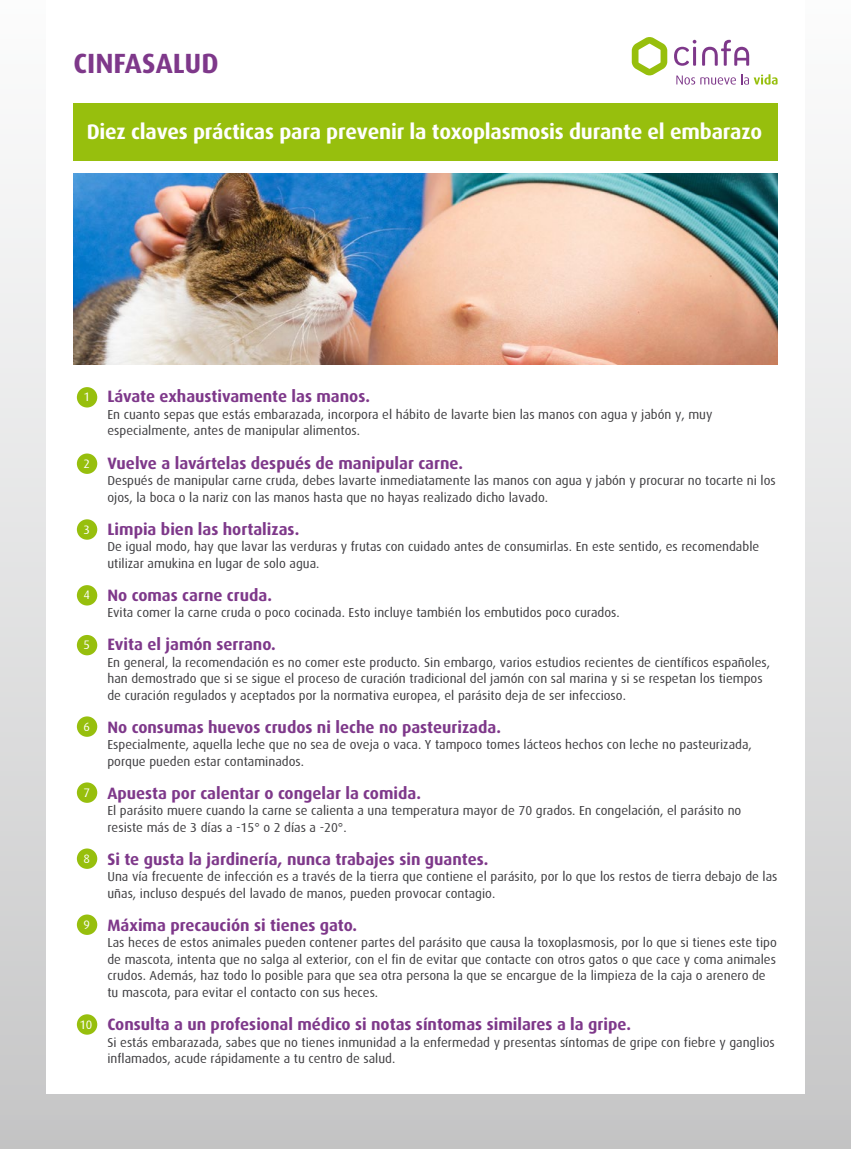
<style>
.page{position:relative;width:851px;height:1149px;background:#fff}
.page>*{position:absolute;margin:0;border:0;box-sizing:border-box;transform-origin:0 0}
.t1{font:700 27.75px "Dax";color:#7e388a}
.t2{font:700 21.15px "Dax";letter-spacing:-.01em;color:#fff}
.t3{font:700 16.5px "Dax";color:#7e388a}
.t4{font:13.05px/16.5px "Dax";color:#3e3d40}
.t5{font:12.3px "Dax";color:#fff}
</style>
<div class="page">
<div style="left:0;top:0;width:850px;height:1148px;background:linear-gradient(to bottom,#fefefe,#c8c8c9)"></div>
<div style="left:46px;top:0;width:758px;height:1093px;background:#fff"></div>
<svg style="left:702px;top:40px;width:47px;height:26px"></svg>
<svg style="left:674px;top:40px;width:22px;height:26px"></svg>
<svg style="left:631px;top:37px;width:36px;height:38px"></svg>
<svg style="left:676px;top:74px;width:101px;height:11px"></svg>
<div style="left:73px;top:104px;width:704px;height:57px;background:#97bf0d"></div>
<div style="left:77px;top:387px;width:20px;height:20px;background:#97bf0d;border-radius:50%"></div>
<div style="left:77px;top:453px;width:20px;height:21px;background:#97bf0d;border-radius:50%"></div>
<div style="left:77px;top:519px;width:20px;height:20px;background:#97bf0d;border-radius:50%"></div>
<div style="left:77px;top:585px;width:20px;height:20px;background:#97bf0d;border-radius:50%"></div>
<div style="left:77px;top:634px;width:20px;height:21px;background:#97bf0d;border-radius:50%"></div>
<div style="left:77px;top:716px;width:20px;height:20px;background:#97bf0d;border-radius:50%"></div>
<div style="left:77px;top:782px;width:20px;height:20px;background:#97bf0d;border-radius:50%"></div>
<div style="left:77px;top:848px;width:20px;height:20px;background:#97bf0d;border-radius:50%"></div>
<div style="left:77px;top:914px;width:20px;height:20px;background:#97bf0d;border-radius:50%"></div>
<div style="left:77px;top:1013px;width:20px;height:21px;background:#97bf0d;border-radius:50%"></div>
<img style="left:73px;top:173px;width:704px;height:192px">
<h1 class="t1" style="left:73px;top:48px;width:147px">CINFASALUD</h1>
<h2 class="t2" style="left:87px;top:120px;width:676px">Diez claves prácticas para prevenir la toxoplasmosis durante el embarazo</h2>
<p class="t5" style="left:83px;top:390px;width:8px">1</p>
<p class="t5" style="left:83px;top:456px;width:8px">2</p>
<p class="t5" style="left:83px;top:522px;width:8px">3</p>
<p class="t5" style="left:83px;top:588px;width:8px">4</p>
<p class="t5" style="left:83px;top:638px;width:8px">5</p>
<p class="t5" style="left:83px;top:719px;width:8px">6</p>
<p class="t5" style="left:83px;top:785px;width:8px">7</p>
<p class="t5" style="left:83px;top:851px;width:8px">8</p>
<p class="t5" style="left:83px;top:917px;width:8px">9</p>
<p class="t5" style="left:79px;top:1017px;width:15px">10</p>
<p class="t3" style="left:107px;top:387px;width:264px">Lávate exhaustivamente las manos.</p>
<p class="t4" style="left:107px;top:406px;width:606px">En cuanto sepas que estás embarazada, incorpora el hábito de lavarte bien las manos con agua y jabón y, muy especialmente, antes de manipular alimentos.</p>
<p class="t3" style="left:107px;top:453px;width:357px">Vuelve a lavártelas después de manipular carne.</p>
<p class="t4" style="left:107px;top:472px;width:669px">Después de manipular carne cruda, debes lavarte inmediatamente las manos con agua y jabón y procurar no tocarte ni los ojos, la boca o la nariz con las manos hasta que no hayas realizado dicho lavado.</p>
<p class="t3" style="left:107px;top:519px;width:193px">Limpia bien las hortalizas.</p>
<p class="t4" style="left:107px;top:538px;width:653px">De igual modo, hay que lavar las verduras y frutas con cuidado antes de consumirlas. En este sentido, es recomendable utilizar amukina en lugar de solo agua.</p>
<p class="t3" style="left:107px;top:585px;width:166px">No comas carne cruda.</p>
<p class="t4" style="left:107px;top:604px;width:513px">Evita comer la carne cruda o poco cocinada. Esto incluye también los embutidos poco curados.</p>
<p class="t3" style="left:107px;top:635px;width:170px">Evita el jamón serrano.</p>
<p class="t4" style="left:107px;top:653px;width:664px">En general, la recomendación es no comer este producto. Sin embargo, varios estudios recientes de científicos españoles, han demostrado que si se sigue el proceso de curación tradicional del jamón con sal marina y si se respetan los tiempos de curación regulados y aceptados por la normativa europea, el parásito deja de ser infeccioso.</p>
<p class="t3" style="left:107px;top:717px;width:395px">No consumas huevos crudos ni leche no pasteurizada.</p>
<p class="t4" style="left:107px;top:736px;width:646px">Especialmente, aquella leche que no sea de oveja o vaca. Y tampoco tomes lácteos hechos con leche no pasteurizada, porque pueden estar contaminados.</p>
<p class="t3" style="left:107px;top:783px;width:315px">Apuesta por calentar o congelar la comida.</p>
<p class="t4" style="left:107px;top:802px;width:635px">El parásito muere cuando la carne se calienta a una temperatura mayor de 70 grados. En congelación, el parásito no resiste más de 3 días a -15° o 2 días a -20°.</p>
<p class="t3" style="left:107px;top:849px;width:382px">Si te gusta la jardinería, nunca trabajes sin guantes.</p>
<p class="t4" style="left:107px;top:868px;width:671px">Una vía frecuente de infección es a través de la tierra que contiene el parásito, por lo que los restos de tierra debajo de las uñas, incluso después del lavado de manos, pueden provocar contagio.</p>
<p class="t3" style="left:107px;top:915px;width:251px">Máxima precaución si tienes gato.</p>
<p class="t4" style="left:107px;top:934px;width:670px">Las heces de estos animales pueden contener partes del parásito que causa la toxoplasmosis, por lo que si tienes este tipo de mascota, intenta que no salga al exterior, con el fin de evitar que contacte con otros gatos o que cace y coma animales crudos. Además, haz todo lo posible para que sea otra persona la que se encargue de la limpieza de la caja o arenero de tu mascota, para evitar el contacto con sus heces.</p>
<p class="t3" style="left:107px;top:1014px;width:525px">Consulta a un profesional médico si notas síntomas similares a la gripe.</p>
<p class="t4" style="left:107px;top:1033px;width:668px">Si estás embarazada, sabes que no tienes inmunidad a la enfermedad y presentas síntomas de gripe con fiebre y ganglios inflamados, acude rápidamente a tu centro de salud.</p>
</div>
